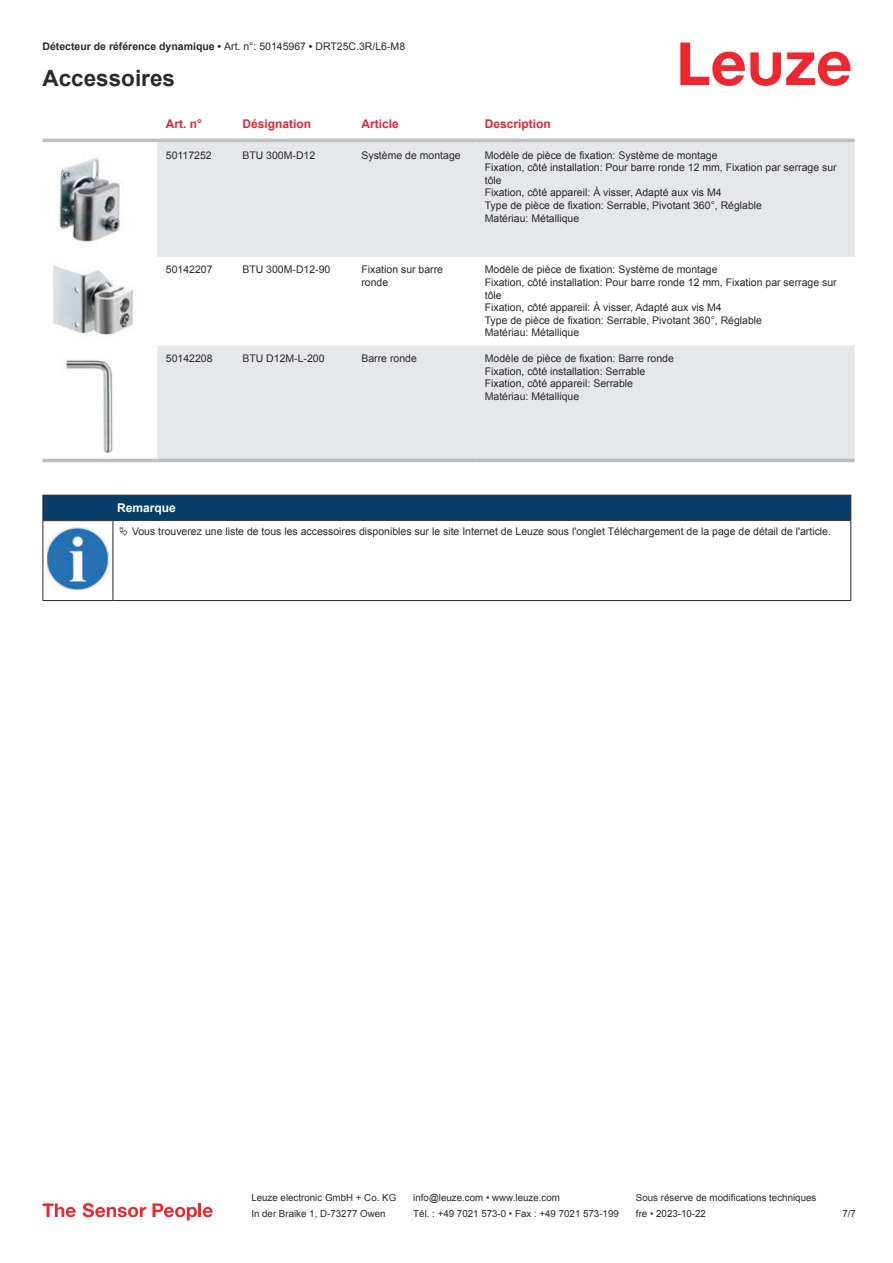
<style>
.page{position:relative;width:893px;height:1263px;background:#fff}
.page>*{position:absolute;margin:0;border:0;box-sizing:border-box;transform-origin:0 0}
.t1{font:700 22.5px "Arial";color:#2b292a}
.t2{font:700 12px "Arial";color:#db2a30}
.t3{font:700 12px "Arial";color:#fff}
.t4{font:10.5px/12.6px "Arial";color:#2b292a}
.t5{font:700 10.5px "Arial";color:#2b292a}
.t6{font:9.75px "Arial";color:#2b292a}
.s1{font-weight:400}
</style>
<div class="page">
<svg style="left:680px;top:43px;width:170px;height:43px"></svg>
<svg style="left:43px;top:138px;width:812px;height:325px"></svg>
<svg style="left:157px;top:142px;width:698px;height:317px;fill:#e6e7e9"></svg>
<hr style="left:43px;top:139px;width:114px;height:3px;background:#bdbfc1">
<hr style="left:157px;top:139px;width:77px;height:3px;background:#bdbfc1">
<hr style="left:234px;top:139px;width:119px;height:3px;background:#bdbfc1">
<hr style="left:353px;top:139px;width:123px;height:3px;background:#bdbfc1">
<hr style="left:476px;top:139px;width:379px;height:3px;background:#bdbfc1">
<hr style="left:43px;top:459px;width:114px;height:3px;background:#bdbfc1">
<hr style="left:157px;top:459px;width:77px;height:3px;background:#bdbfc1">
<hr style="left:234px;top:459px;width:119px;height:3px;background:#bdbfc1">
<hr style="left:353px;top:459px;width:123px;height:3px;background:#bdbfc1">
<hr style="left:476px;top:459px;width:379px;height:3px;background:#bdbfc1">
<img style="left:47px;top:146px;width:89px;height:107px">
<img style="left:43px;top:261px;width:97px;height:80px">
<img style="left:61px;top:350px;width:61px;height:106px">
<div style="left:43px;top:495px;width:808px;height:26px;background:#063d69"></div>
<hr style="left:113px;top:520px;width:738px;height:1px;background:#2b292a">
<hr style="left:43px;top:521px;width:1px;height:75px;background:#2b292a">
<hr style="left:113px;top:521px;width:1px;height:75px;background:#2b292a">
<hr style="left:850px;top:521px;width:1px;height:75px;background:#2b292a">
<hr style="left:43px;top:600px;width:70px;height:1px;background:#2b292a">
<hr style="left:113px;top:600px;width:738px;height:1px;background:#2b292a">
<img style="left:47px;top:527px;width:61px;height:63px">
<svg style="left:43px;top:1203px;width:33px;height:14px"></svg>
<svg style="left:83px;top:1203px;width:63px;height:14px"></svg>
<svg style="left:153px;top:1203px;width:44px;height:17px"></svg>
<hr style="left:198px;top:1203px;width:3px;height:14px;background:#ed272d">
<svg style="left:203px;top:1207px;width:10px;height:10px"></svg>
<p class="t5" style="left:43px;top:43px;width:364px">Détecteur de référence dynamique • <span class="s1">Art. n°: 50145967</span> • <span class="s1">DRT25C.3R/L6-M8</span></p>
<h1 class="t1" style="left:43px;top:70px;width:134px">Accessoires</h1>
<p class="t2" style="left:166px;top:119px;width:38px">Art. n°</p>
<p class="t2" style="left:242px;top:119px;width:70px">Désignation</p>
<p class="t2" style="left:361px;top:119px;width:39px">Article</p>
<p class="t2" style="left:485px;top:119px;width:68px">Description</p>
<p class="t4" style="left:166px;top:150px;width:47px">50117252</p>
<p class="t4" style="left:242px;top:150px;width:74px">BTU 300M-D12</p>
<p class="t4" style="left:361px;top:150px;width:101px">Système de montage</p>
<p class="t4" style="left:485px;top:150px;width:353px">Modèle de pièce de fixation: Système de montage<br>Fixation, côté installation: Pour barre ronde 12 mm, Fixation par serrage sur tôle<br>Fixation, côté appareil: À visser, Adapté aux vis M4<br>Type de pièce de fixation: Serrable, Pivotant 360°, Réglable<br>Matériau: Métallique</p>
<p class="t4" style="left:166px;top:264px;width:48px">50142207</p>
<p class="t4" style="left:242px;top:264px;width:90px">BTU 300M-D12-90</p>
<p class="t4" style="left:361px;top:264px;width:83px">Fixation sur barre ronde</p>
<p class="t4" style="left:485px;top:264px;width:353px">Modèle de pièce de fixation: Système de montage<br>Fixation, côté installation: Pour barre ronde 12 mm, Fixation par serrage sur tôle<br>Fixation, côté appareil: À visser, Adapté aux vis M4<br>Type de pièce de fixation: Serrable, Pivotant 360°, Réglable<br>Matériau: Métallique</p>
<p class="t4" style="left:166px;top:353px;width:48px">50142208</p>
<p class="t4" style="left:242px;top:353px;width:84px">BTU D12M-L-200</p>
<p class="t4" style="left:361px;top:353px;width:57px">Barre ronde</p>
<p class="t4" style="left:485px;top:353px;width:191px">Modèle de pièce de fixation: Barre ronde Fixation, côté installation: Serrable Fixation, côté appareil: Serrable Matériau: Métallique</p>
<p class="t3" style="left:117px;top:503px;width:60px">Remarque</p>
<p class="t4" style="left:132px;top:526px;width:700px">Vous trouverez une liste de tous les accessoires disponibles sur le site Internet de Leuze sous l'onglet Téléchargement de la page de détail de l'article.</p>
<p class="t6" style="left:251px;top:1194px;width:146px">Leuze electronic GmbH + Co. KG</p>
<p class="t6" style="left:413px;top:1194px;width:148px">info@leuze.com • www.leuze.com</p>
<p class="t6" style="left:636px;top:1194px;width:182px">Sous réserve de modifications techniques</p>
<p class="t6" style="left:251px;top:1210px;width:136px">In der Braike 1, D-73277 Owen</p>
<p class="t6" style="left:413px;top:1210px;width:207px">Tél. : +49 7021 573-0 • Fax : +49 7021 573-199</p>
<p class="t6" style="left:636px;top:1210px;width:72px">fre • 2023-10-22</p>
<p class="t6" style="left:842px;top:1210px;width:15px">7 /7</p>
</div>
